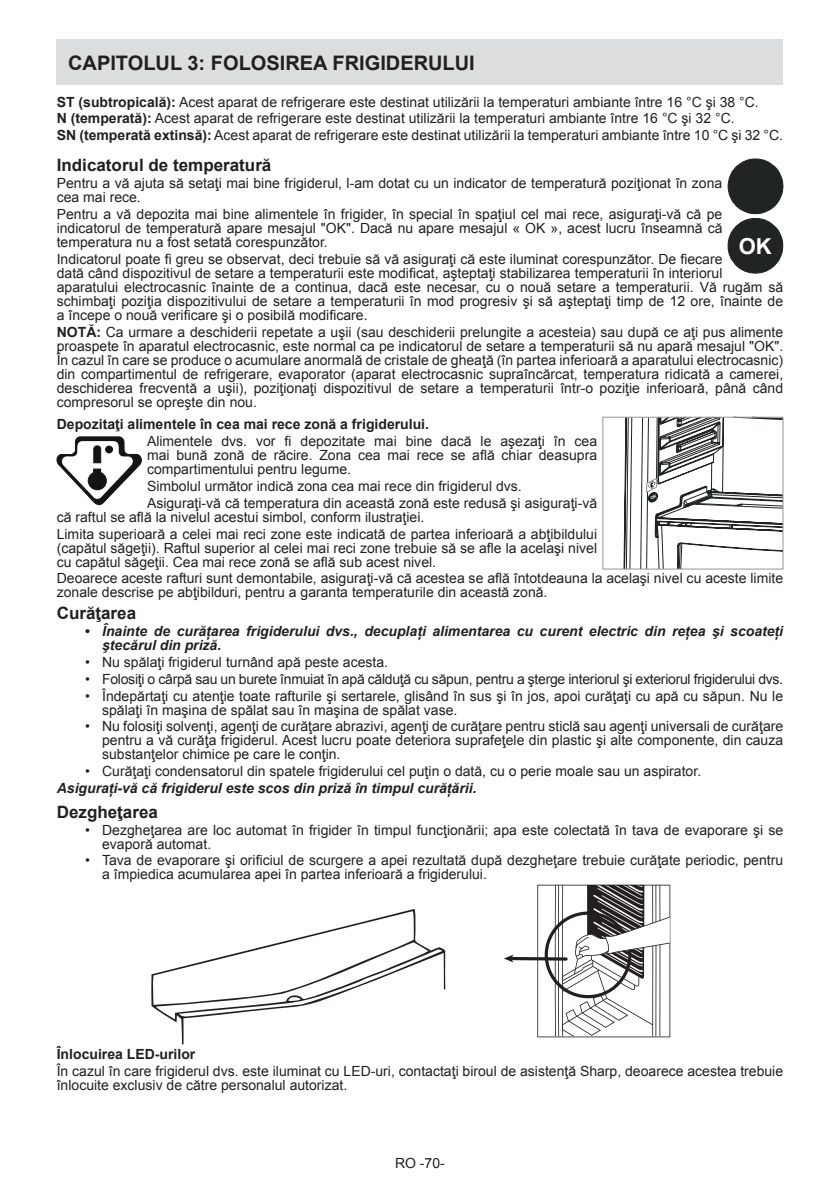
<style>
.page{position:relative;width:840px;height:1191px;background:#fff}
.page>*{position:absolute;margin:0;border:0;box-sizing:border-box;transform-origin:0 0}
.t1{font:700 22px "Arial";color:#fff}
.BASLIK_1_GOLGE{font:700 20px "Arial";color:#231f20}
.BASLIK_2{font:700 17px "Arial";color:#231f20}
.paragraf_yazi{font:14px/14px "Arial";color:#231f20}
.Madde_noktali{font:14px/14px "Arial";color:#231f20}
.Madde_noktali-2{font:italic 700 14px/14px "Arial";color:#231f20}
.Madde_noktali-3{font:14px "Arial";letter-spacing:-.02em;color:#231f20}
.Paragraf_Baslik{font:700 14px "Arial";color:#231f20}
.paragraf_yazi-2{font:italic 700 14px "Arial";color:#231f20}
.s1{font-weight:700}
</style>
<div class="page">
<div style="left:57px;top:40px;width:725px;height:45px;background:#dcdddf"></div>
<svg style="left:727px;top:158px;width:56px;height:116px"></svg>
<svg style="left:56px;top:436px;width:86px;height:70px"></svg>
<div style="left:88px;top:472px;width:18px;height:18px;background:#141414;border-radius:50%"></div>
<div style="left:88px;top:471px;width:18px;height:19px;border:1px solid #141414;border-radius:50%"></div>
<div style="left:93px;top:469px;width:8px;height:5px;background:#141414"></div>
<div style="left:106px;top:446px;width:6px;height:7px;background:#141414;border-radius:50%"></div>
<div style="left:105px;top:446px;width:8px;height:7px;border:1px solid #141414;border-radius:50%"></div>
<svg style="left:623px;top:416px;width:160px;height:154px"></svg>
<div style="left:602px;top:417px;width:180px;height:152px;border:1px solid #929798"></div>
<hr style="left:508px;top:957px;width:59px;height:3px;background:#231f20;border-radius:2px">
<svg style="left:504px;top:955px;width:9px;height:7px"></svg>
<svg style="left:537px;top:884px;width:133px;height:153px"></svg>
<svg style="left:151px;top:909px;width:294px;height:135px"></svg>
<p class="BASLIK_1_GOLGE" style="left:68px;top:49px;width:408px">CAPITOLUL 3: FOLOSIREA FRIGIDERULUI</p>
<p class="paragraf_yazi" style="left:57px;top:95px;width:703px"><span class="s1">ST (subtropicală):</span> Acest aparat de refrigerare este destinat utilizării la temperaturi ambiante între 16 °C şi 38 °C.</p>
<p class="paragraf_yazi" style="left:57px;top:111px;width:679px"><span class="s1">N (temperată):</span> Acest aparat de refrigerare este destinat utilizării la temperaturi ambiante între 16 °C şi 32 °C.</p>
<p class="paragraf_yazi" style="left:57px;top:128px;width:727px"><span class="s1">SN (temperată extinsă):</span> Acest aparat de refrigerare este destinat utilizării la temperaturi ambiante între 10 °C şi 32 °C.</p>
<p class="BASLIK_2" style="left:57px;top:153px;width:216px">Indicatorul de temperatură</p>
<p class="paragraf_yazi" style="left:57px;top:176px;width:666px">Pentru a vă ajuta să setaţi mai bine frigiderul, l-am dotat cu un indicator de temperatură poziţionat în zona cea mai rece.</p>
<p class="paragraf_yazi" style="left:57px;top:207px;width:666px;text-align:justify">Pentru a vă depozita mai bine alimentele în frigider, în special în spaţiul cel mai rece, asiguraţi-vă că pe indicatorul de temperatură apare mesajul "OK". Dacă nu apare mesajul « OK », acest lucru înseamnă că temperatura nu a fost setată corespunzător.</p>
<p class="paragraf_yazi" style="left:57px;top:252px;width:727px">Indicatorul poate fi greu se observat, deci trebuie să vă asiguraţi că este iluminat corespunzător. De fiecare<br>dată când dispozitivul de setare a temperaturii este modificat, aşteptaţi stabilizarea temperaturii în interiorul aparatului electrocasnic înainte de a continua, dacă este necesar, cu o nouă setare a temperaturii. Vă rugăm să schimbaţi poziţia dispozitivului de setare a temperaturii în mod progresiv şi să aşteptaţi timp de 12 ore, înainte de a începe o nouă verificare şi o posibilă modificare.</p>
<p class="paragraf_yazi" style="left:57px;top:324px;width:727px;text-align:justify"><span class="s1">NOTĂ:</span> Ca urmare a deschiderii repetate a uşii (sau deschiderii prelungite a acesteia) sau după ce aţi pus alimente proaspete în aparatul electrocasnic, este normal ca pe indicatorul de setare a temperaturii să nu apară mesajul "OK".<br>În cazul în care se produce o acumulare anormală de cristale de gheaţă (în partea inferioară a aparatului electrocasnic) din compartimentul de refrigerare, evaporator (aparat electrocasnic supraîncărcat, temperatura ridicată a camerei, deschiderea frecventă a uşii), poziţionaţi dispozitivul de setare a temperaturii într-o poziţie inferioară, până când compresorul se opreşte din nou.</p>
<p class="Paragraf_Baslik" style="left:57px;top:414px;width:373px">Depozitaţi alimentele în cea mai rece zonă a frigiderului.</p>
<p class="paragraf_yazi" style="left:147px;top:434px;width:451px;text-align:justify">Alimentele dvs. vor fi depozitate mai bine dacă le aşezaţi în cea mai bună zonă de răcire. Zona cea mai rece se află chiar deasupra compartimentului pentru legume.</p>
<p class="paragraf_yazi" style="left:147px;top:479px;width:376px">Simbolul următor indică zona cea mai rece din frigiderul dvs.</p>
<p class="paragraf_yazi" style="left:57px;top:495px;width:541px;text-indent:90px">Asiguraţi-vă că temperatura din această zonă este redusă şi asiguraţi-vă că raftul se află la nivelul acestui simbol, conform ilustraţiei.</p>
<p class="paragraf_yazi" style="left:57px;top:526px;width:541px;text-align:justify">Limita superioară a celei mai reci zone este indicată de partea inferioară a abţibildului (capătul săgeţii). Raftul superior al celei mai reci zone trebuie să se afle la acelaşi nivel cu capătul săgeţii. Cea mai rece zonă se află sub acest nivel.</p>
<p class="paragraf_yazi" style="left:57px;top:571px;width:727px">Deoarece aceste rafturi sunt demontabile, asiguraţi-vă că acestea se află întotdeauna la acelaşi nivel cu aceste limite zonale descrise pe abţibilduri, pentru a garanta temperaturile din această zonă.</p>
<h1 class="t1" style="left:738px;top:230px;width:34px">OK</h1>
<p class="BASLIK_2" style="left:57px;top:601px;width:81px">Curăţarea</p>
<p class="Madde_noktali-2" style="left:102px;top:625px;width:682px;text-indent:-17px">• Înainte de curăţarea frigiderului dvs., decuplaţi alimentarea cu curent electric din reţea şi scoateţi ştecărul din priză.</p>
<p class="Madde_noktali" style="left:85px;top:655px;width:304px">• Nu spălaţi frigiderul turnând apă peste acesta.</p>
<p class="Madde_noktali-3" style="left:85px;top:669px;width:699px">• Folosiţi o cârpă sau un burete înmuiat în apă călduţă cu săpun, pentru a şterge interiorul şi exteriorul frigiderului dvs.</p>
<p class="Madde_noktali" style="left:102px;top:688px;width:682px;text-indent:-17px">• Îndepărtaţi cu atenţie toate rafturile şi sertarele, glisând în sus şi în jos, apoi curăţaţi cu apă cu săpun. Nu le spălaţi în maşina de spălat sau în maşina de spălat vase.</p>
<p class="Madde_noktali" style="left:102px;top:719px;width:682px;text-align:justify;text-indent:-17px">• Nu folosiţi solvenţi, agenţi de curăţare abrazivi, agenţi de curăţare pentru sticlă sau agenţi universali de curăţare pentru a vă curăţa frigiderul. Acest lucru poate deteriora suprafeţele din plastic şi alte componente, din cauza substanţelor chimice pe care le conţin.</p>
<p class="Madde_noktali" style="left:85px;top:764px;width:617px">• Curăţaţi condensatorul din spatele frigiderului cel puţin o dată, cu o perie moale sau un aspirator.</p>
<p class="paragraf_yazi-2" style="left:57px;top:779px;width:421px">Asiguraţi-vă că frigiderul este scos din priză în timpul curăţării.</p>
<p class="BASLIK_2" style="left:57px;top:799px;width:103px">Dezgheţarea</p>
<p class="Madde_noktali" style="left:102px;top:822px;width:682px;text-indent:-17px">• Dezgheţarea are loc automat în frigider în timpul funcţionării; apa este colectată în tava de evaporare şi se evaporă automat.</p>
<p class="Madde_noktali" style="left:102px;top:853px;width:682px;text-indent:-17px">• Tava de evaporare şi orificiul de scurgere a apei rezultată după dezgheţare trebuie curăţate periodic, pentru a împiedica acumularea apei în partea inferioară a frigiderului.</p>
<p class="Paragraf_Baslik" style="left:57px;top:1044px;width:140px">Înlocuirea LED-urilor</p>
<p class="paragraf_yazi" style="left:57px;top:1064px;width:727px">În cazul în care frigiderul dvs. este iluminat cu LED-uri, contactaţi biroul de asistenţă Sharp, deoarece acestea trebuie înlocuite exclusiv de către personalul autorizat.</p>
<p class="paragraf_yazi" style="left:395px;top:1155px;width:51px">RO -70-</p>
</div>
